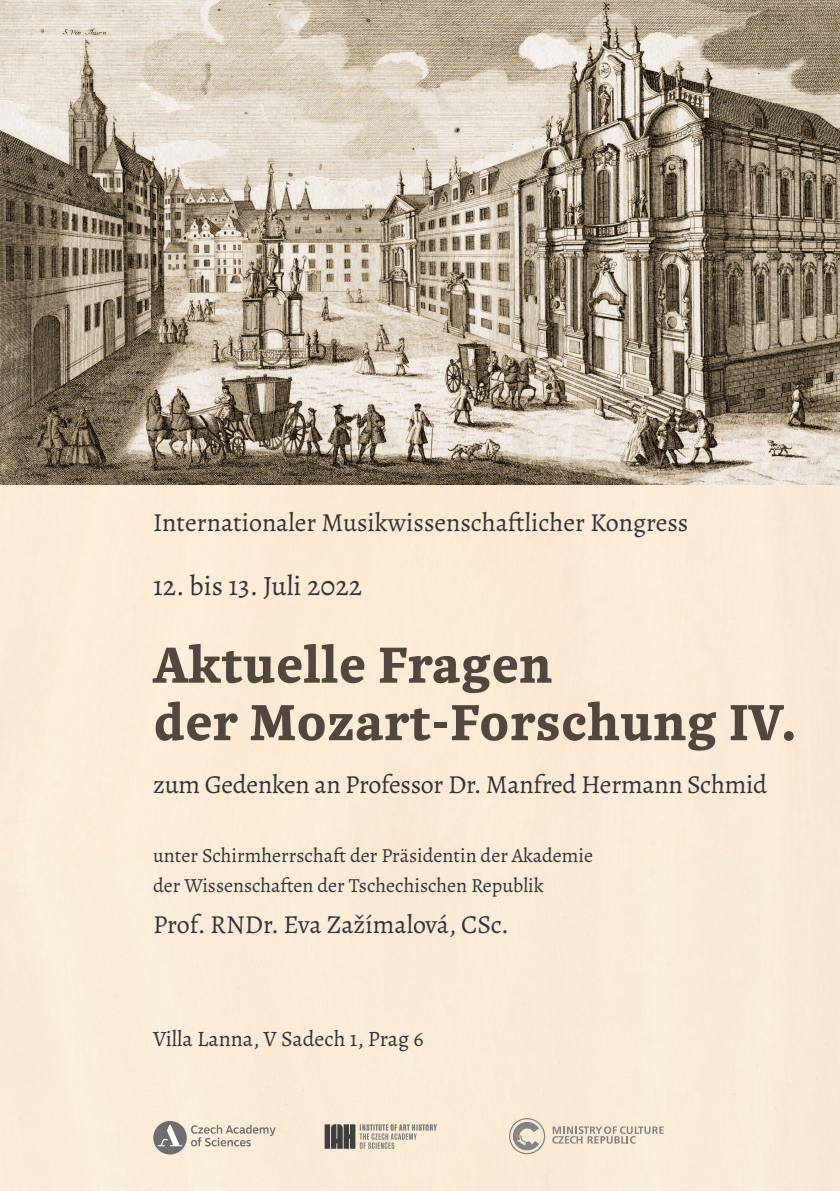
<style>
.page{position:relative;width:840px;height:1191px;background:#fff}
.page>*{position:absolute;margin:0;border:0;box-sizing:border-box;transform-origin:0 0}
.t1{font:700 50px "Quercus 10";color:#524641}
.t2{font:28px "Alegreya";color:#30343e}
.t3{font:26px "Alegreya";color:#30343e}
.t4{font:22px "Alegreya";color:#30343e}
.t5{font:20px "Alegreya";color:#30343e}
</style>
<div class="page">
<div style="left:0;top:485px;width:839px;height:706px;background:#faebd7"></div>
<img style="left:0;top:0;width:839px;height:485px">
<svg style="left:552px;top:1126px;width:111px;height:17px;background:#d2c9bd"></svg>
<svg style="left:508px;top:1118px;width:37px;height:36px"></svg>
<div style="left:153px;top:1121px;width:34px;height:33px;background:#6c6d70;border-radius:50%"></div>
<svg style="left:191px;top:1124px;width:84px;height:22px;background:#d8cdbf"></svg>
<svg style="left:158px;top:1124px;width:24px;height:22px"></svg>
<svg style="left:324px;top:1124px;width:112px;height:24px;background:#b2aaa0"></svg>
<p class="t3" style="left:153px;top:506px;width:536px">Internationaler Musikwissenschaftlicher Kongress</p>
<p class="t2" style="left:153px;top:568px;width:210px">12. bis 13. Juli 2022</p>
<p class="t1" style="left:153px;top:631px;width:400px">Aktuelle Fragen</p>
<p class="t1" style="left:153px;top:688px;width:645px">der Mozart-Forschung IV.</p>
<p class="t3" style="left:153px;top:768px;width:615px">zum Gedenken an Professor Dr. Manfred Hermann Schmid</p>
<p class="t5" style="left:153px;top:843px;width:441px">unter Schirmherrschaft der Präsidentin der Akademie</p>
<p class="t5" style="left:153px;top:872px;width:392px">der Wissenschaften der Tschechischen Republik</p>
<p class="t3" style="left:153px;top:908px;width:357px">Prof. RNDr. Eva Zažímalová, CSc.</p>
<p class="t4" style="left:153px;top:1024px;width:272px">Villa Lanna, V Sadech 1, Prag 6</p>
</div>
